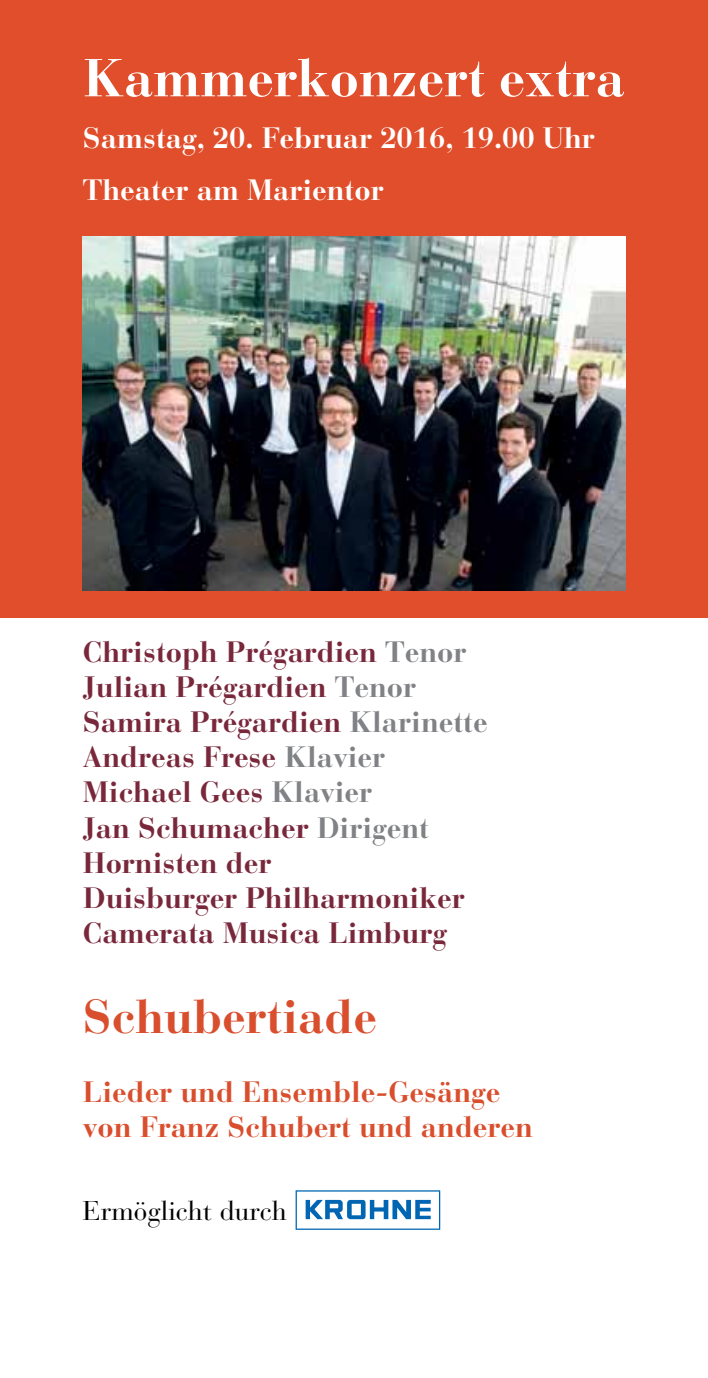
<style>
.page{position:relative;width:708px;height:1378px;background:#fff}
.page>*{position:absolute;margin:0;border:0;box-sizing:border-box;transform-origin:0 0}
.t1{font:700 52.88px "Bauer Bodoni Std";color:#fff}
.t2{font:700 47.25px "Bauer Bodoni Std";color:#d94e2d}
.t3{font:700 29.25px/35.1px "Bauer Bodoni Std";color:#79283b}
.t4{font:700 29.25px/35.1px "Bauer Bodoni Std";color:#d94e2d}
.t5{font:700 29.25px/51.8px "Bauer Bodoni Std";color:#fff}
.t6{font:27px "Bauer Bodoni Std";color:#000}
.s1{color:#808285}
</style>
<div class="page">
<div style="left:0;top:0;width:708px;height:617px;background:#e04e2b"></div>
<svg style="left:296px;top:1190px;width:144px;height:40px"></svg>
<img style="left:83px;top:236px;width:542px;height:354px">
<h1 class="t1" style="left:83px;top:46px;width:544px">Kammerkonzert extra</h1>
<p class="t5" style="left:83px;top:112px;width:514px">Samstag, 20. Februar 2016, 19.00 Uhr<br>Theater am Marientor</p>
<p class="t3" style="left:83px;top:634px;width:406px">Christoph Prégardien <span class="s1">Tenor<br></span>Julian Prégardien <span class="s1">Tenor<br></span>Samira Prégardien <span class="s1">Klarinette<br></span>Andreas Frese <span class="s1">Klavier<br></span>Michael Gees <span class="s1">Klavier<br></span>Jan Schumacher <span class="s1">Dirigent<br></span>Hornisten der<br>Duisburger Philharmoniker<br>Camerata Musica Limburg</p>
<h2 class="t2" style="left:83px;top:988px;width:296px">Schubertiade</h2>
<p class="t4" style="left:83px;top:1074px;width:452px">Lieder und Ensemble-Gesänge von Franz Schubert und anderen</p>
<p class="t6" style="left:83px;top:1194px;width:206px">Ermöglicht durch</p>
</div>
